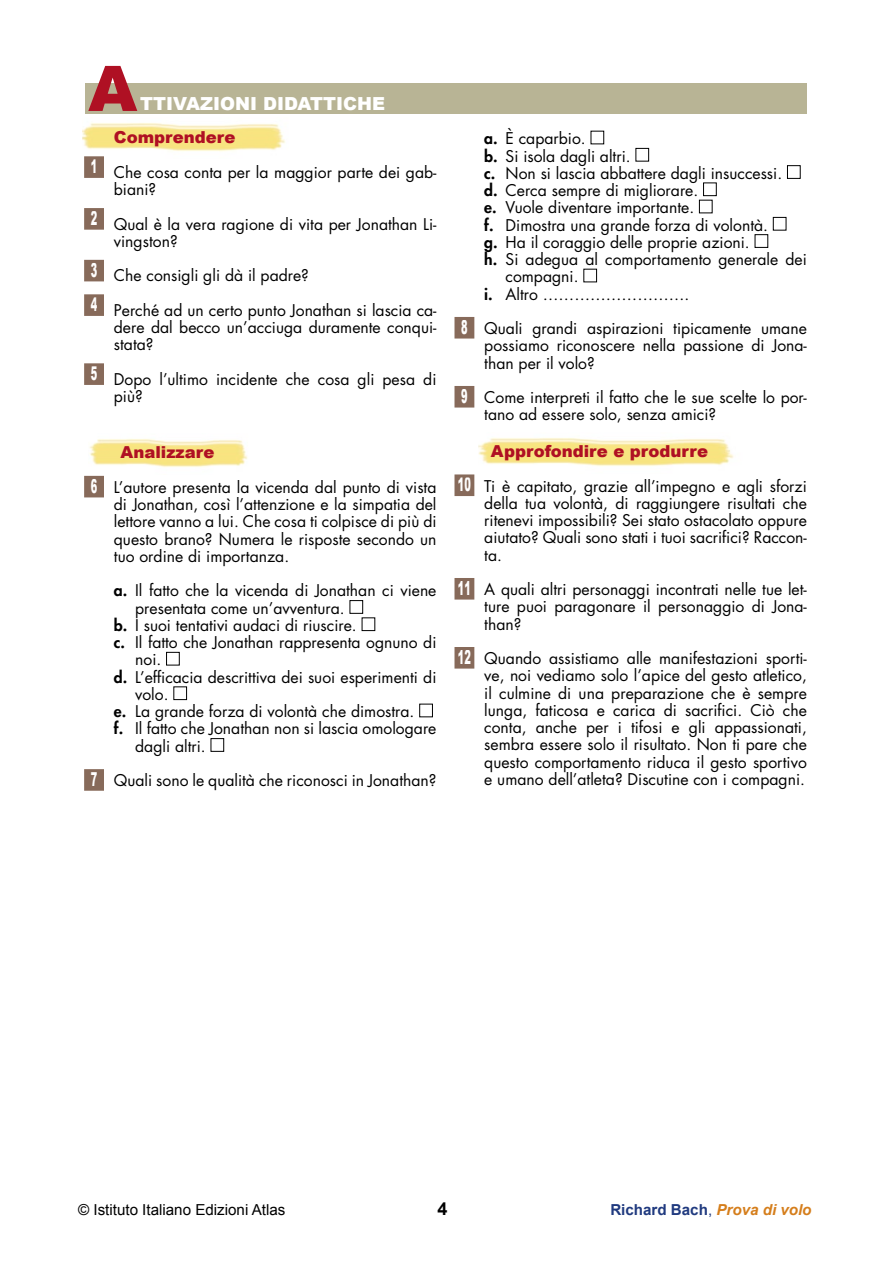
<style>
.page{position:relative;width:893px;height:1263px;background:#fff}
.page>*{position:absolute;margin:0;border:0;box-sizing:border-box;transform-origin:0 0}
.t1{font:900 62.85px "Arial";color:#af1023}
.t2{font:900 18px "Arial";color:#fff}
.t3{font:700 18px "Arial";color:#000}
.t4{font:900 16.5px "Arial";letter-spacing:.01em;color:#af1023}
.t5{font:15.75px/17.2px "Futura";color:#000}
.t6{font:15.15px "Arial";color:#000}
.t7{font:700 15.15px "Arial";color:#203a7f}
.s1{font-family:"Arial";font-weight:900;font-size:19.5px;color:#fff}
.s2{font-weight:800}
.s3{font-weight:400}
.s4{font-style:italic;color:#d57e1c}
</style>
<div class="page">
<img style="left:478px;top:438px;width:256px;height:28px">
<img style="left:89px;top:439px;width:159px;height:28px">
<img style="left:83px;top:123px;width:202px;height:29px">
<div style="left:86px;top:158px;width:16px;height:18px;background:#876a5a"></div>
<div style="left:84px;top:156px;width:20px;height:22px;border:3px solid #876a5a"></div>
<div style="left:86px;top:210px;width:16px;height:18px;background:#876a5a"></div>
<div style="left:84px;top:208px;width:20px;height:22px;border:3px solid #876a5a"></div>
<div style="left:86px;top:261px;width:16px;height:19px;background:#876a5a"></div>
<div style="left:84px;top:260px;width:20px;height:21px;border:3px solid #876a5a"></div>
<div style="left:86px;top:296px;width:16px;height:18px;background:#876a5a"></div>
<div style="left:84px;top:294px;width:20px;height:22px;border:3px solid #876a5a"></div>
<div style="left:86px;top:365px;width:16px;height:18px;background:#876a5a"></div>
<div style="left:84px;top:363px;width:20px;height:22px;border:3px solid #876a5a"></div>
<div style="left:86px;top:477px;width:16px;height:19px;background:#876a5a"></div>
<div style="left:84px;top:476px;width:20px;height:21px;border:3px solid #876a5a"></div>
<div style="left:350px;top:600px;width:13px;height:14px;border:1px solid #000"></div>
<div style="left:362px;top:617px;width:13px;height:14px;border:1px solid #000"></div>
<div style="left:166px;top:652px;width:14px;height:13px;border:1px solid #000"></div>
<div style="left:173px;top:686px;width:14px;height:14px;border:1px solid #000"></div>
<div style="left:419px;top:704px;width:14px;height:13px;border:1px solid #000"></div>
<div style="left:211px;top:738px;width:13px;height:14px;border:1px solid #000"></div>
<div style="left:86px;top:771px;width:16px;height:18px;background:#876a5a"></div>
<div style="left:84px;top:769px;width:20px;height:22px;border:3px solid #876a5a"></div>
<div style="left:635px;top:148px;width:14px;height:14px;border:1px solid #000"></div>
<div style="left:787px;top:165px;width:14px;height:14px;border:1px solid #000"></div>
<div style="left:703px;top:183px;width:14px;height:13px;border:1px solid #000"></div>
<div style="left:699px;top:200px;width:13px;height:13px;border:1px solid #000"></div>
<div style="left:773px;top:217px;width:13px;height:14px;border:1px solid #000"></div>
<div style="left:755px;top:234px;width:13px;height:14px;border:1px solid #000"></div>
<div style="left:583px;top:269px;width:14px;height:13px;border:1px solid #000"></div>
<div style="left:456px;top:318px;width:17px;height:19px;background:#876a5a"></div>
<div style="left:454px;top:317px;width:20px;height:22px;border:3px solid #876a5a"></div>
<div style="left:456px;top:387px;width:17px;height:19px;background:#876a5a"></div>
<div style="left:454px;top:386px;width:20px;height:22px;border:3px solid #876a5a"></div>
<div style="left:456px;top:476px;width:17px;height:19px;background:#876a5a"></div>
<div style="left:454px;top:474px;width:20px;height:22px;border:3px solid #876a5a"></div>
<div style="left:456px;top:579px;width:17px;height:19px;background:#876a5a"></div>
<div style="left:454px;top:578px;width:20px;height:22px;border:3px solid #876a5a"></div>
<div style="left:456px;top:648px;width:17px;height:19px;background:#876a5a"></div>
<div style="left:454px;top:647px;width:20px;height:22px;border:3px solid #876a5a"></div>
<div style="left:85px;top:84px;width:722px;height:30px;background:#b8b495"></div>
<h1 class="t1" style="left:88px;top:54px;width:50px">A</h1>
<p class="t2" style="left:140px;top:94px;width:246px">ttivazioni didattiche</p>
<p class="t4" style="left:114px;top:128px;width:123px">Comprendere</p>
<p class="t5" style="left:114px;top:163px;width:324px;text-indent:-23px"><sup>1</sup> Che cosa conta per la maggior parte dei gab&shy;biani?</p>
<p class="t5" style="left:114px;top:215px;width:324px;text-indent:-23px"><sup>2</sup> Qual è la vera ragione di vita per Jonathan Li&shy;vingston?</p>
<p class="t5" style="left:91px;top:258px;width:347px;line-height:34.5px"><sup>3</sup> Che consigli gli dà il padre?<br><sup>4</sup> Perché ad un certo punto Jonathan si lascia ca-</p>
<p class="t5" style="left:114px;top:319px;width:324px">dere dal becco un’acciuga duramente conqui&shy;stata?</p>
<p class="t5" style="left:114px;top:370px;width:324px;text-indent:-23px"><sup>5</sup> Dopo l’ultimo incidente che cosa gli pesa di più?</p>
<p class="t4" style="left:121px;top:443px;width:95px">Analizzare</p>
<p class="t5" style="left:114px;top:478px;width:324px;text-align:justify;text-indent:-23px"><span class="s1">6</span> L’autore presenta la vicenda dal punto di vista di Jonathan, così l’attenzione e la simpatia del lettore vanno a lui. Che cosa ti colpisce di più di questo brano? Numera le risposte secondo un tuo ordine di importanza.</p>
<p class="t5" style="left:114px;top:582px;width:324px"><span class="s2">a.</span> Il fatto che la vicenda di Jonathan ci viene</p>
<p class="t5" style="left:135px;top:599px;width:211px">presentata come un’avventura.</p>
<p class="t5" style="left:114px;top:616px;width:244px"><span class="s2">b.</span> I suoi tentativi audaci di riuscire.</p>
<p class="t5" style="left:114px;top:634px;width:324px"><span class="s2">c.</span> Il fatto che Jonathan rappresenta ognuno di</p>
<p class="t5" style="left:135px;top:651px;width:28px">noi.</p>
<p class="t5" style="left:114px;top:668px;width:324px"><span class="s2">d.</span> L’efficacia descrittiva dei suoi esperimenti di</p>
<p class="t5" style="left:135px;top:685px;width:35px">volo.</p>
<p class="t5" style="left:114px;top:703px;width:302px"><span class="s2">e.</span> La grande forza di volontà che dimostra.</p>
<p class="t5" style="left:114px;top:720px;width:324px"><span class="s2">f.</span> Il fatto che Jonathan non si lascia omologare</p>
<p class="t5" style="left:135px;top:737px;width:72px">dagli altri.</p>
<p class="t5" style="left:91px;top:772px;width:347px"><span class="s1">7</span> Quali sono le qualità che riconosci in Jonathan?</p>
<p class="t5" style="left:484px;top:130px;width:103px"><span class="s2">a.</span> È caparbio.</p>
<p class="t5" style="left:484px;top:147px;width:148px"><span class="s2">b.</span> Si isola dagli altri.</p>
<p class="t5" style="left:484px;top:164px;width:299px"><span class="s2">c.</span> Non si lascia abbattere dagli insuccessi.</p>
<p class="t5" style="left:484px;top:181px;width:216px"><span class="s2">d.</span> Cerca sempre di migliorare.</p>
<p class="t5" style="left:484px;top:199px;width:211px"><span class="s2">e.</span> Vuole diventare importante.</p>
<p class="t5" style="left:484px;top:216px;width:285px"><span class="s2">f.</span> Dimostra una grande forza di volontà.</p>
<p class="t5" style="left:484px;top:233px;width:267px"><span class="s2">g.</span> Ha il coraggio delle proprie azioni.</p>
<p class="t5" style="left:484px;top:250px;width:324px"><span class="s2">h.</span> Si adegua al comportamento generale dei</p>
<p class="t5" style="left:506px;top:268px;width:75px">compagni.</p>
<p class="t5" style="left:484px;top:285px;width:207px"><span class="s2">i.</span> Altro ……………………….</p>
<p class="t5" style="left:484px;top:319px;width:324px;text-align:justify;text-indent:-23px"><span class="s1">8</span> Quali grandi aspirazioni tipicamente umane possiamo riconoscere nella passione di Jona&shy;than per il volo?</p>
<p class="t5" style="left:484px;top:388px;width:324px;text-indent:-23px"><span class="s1">9</span> Come interpreti il fatto che le sue scelte lo por&shy;tano ad essere solo, senza amici?</p>
<p class="t4" style="left:491px;top:442px;width:219px">Approfondire e produrre</p>
<p class="t5" style="left:484px;top:477px;width:324px;text-align:justify;text-indent:-26px"><span class="s1">10</span> Ti è capitato, grazie all’impegno e agli sforzi della tua volontà, di raggiungere risultati che ritenevi impossibili? Sei stato ostacolato oppure aiutato? Quali sono stati i tuoi sacrifici? Raccon&shy;ta.</p>
<p class="t5" style="left:484px;top:580px;width:324px;text-align:justify;text-indent:-26px"><span class="s1">11</span> A quali altri personaggi incontrati nelle tue let&shy;ture puoi paragonare il personaggio di Jona&shy;than?</p>
<p class="t5" style="left:484px;top:649px;width:324px;text-align:justify;text-indent:-26px"><span class="s1">12</span> Quando assistiamo alle manifestazioni sporti&shy;ve, noi vediamo solo l’apice del gesto atletico, il culmine di una preparazione che è sempre lunga, faticosa e carica di sacrifici. Ciò che conta, anche per i tifosi e gli appassionati, sembra essere solo il risultato. Non ti pare che questo comportamento riduca il gesto sportivo e umano dell’atleta? Discutine con i compagni.</p>
<p class="t6" style="left:78px;top:1201px;width:209px">© Istituto Italiano Edizioni Atlas</p>
<p class="t3" style="left:437px;top:1198px;width:12px">4</p>
<p class="t7" style="left:610px;top:1201px;width:203px">Richard Bach<span class="s3">,</span> <span class="s4">Prova di volo</span></p>
</div>
